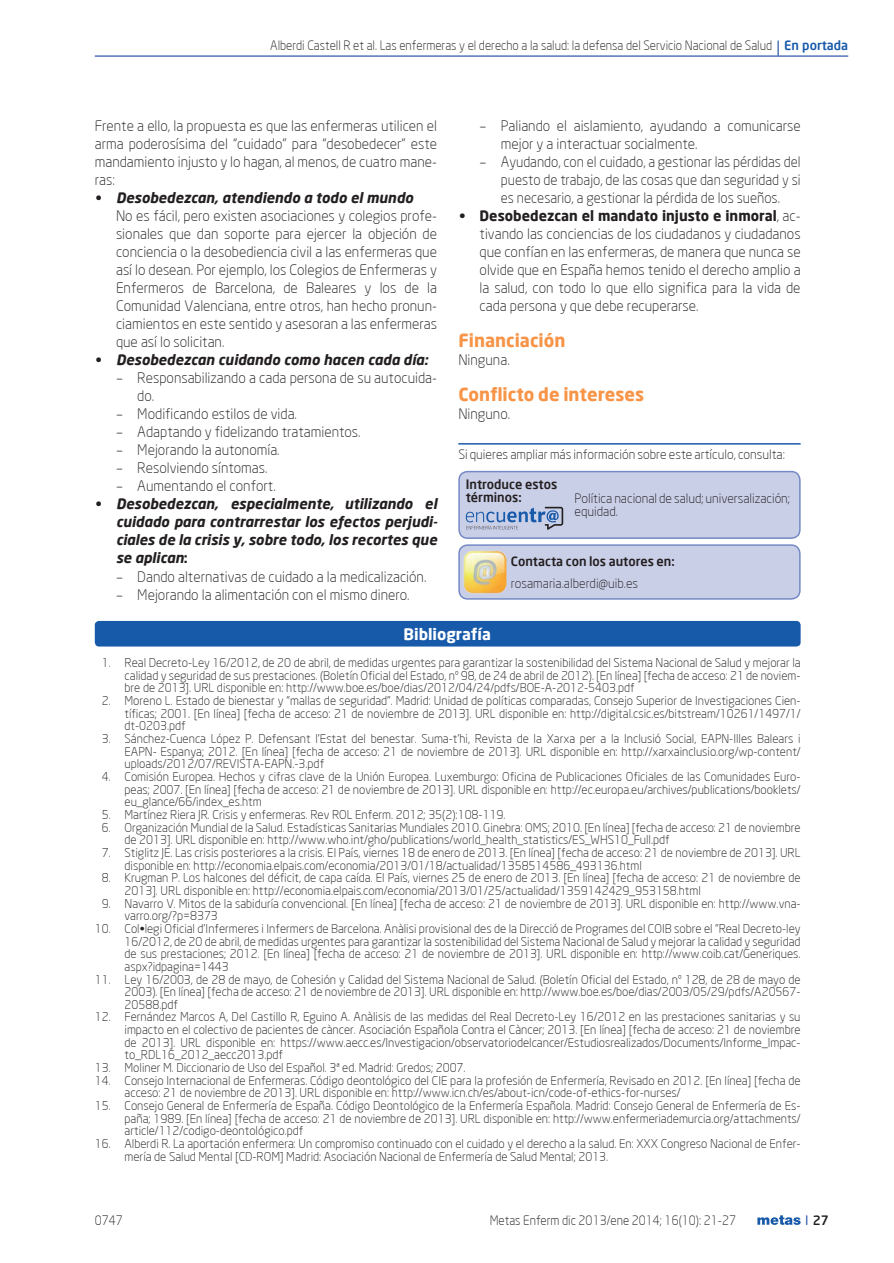
<style>
.page{position:relative;width:894px;height:1263px;background:#fff}
.page>*{position:absolute;margin:0;border:0;box-sizing:border-box;transform-origin:0 0}
.t1{font:700 18px "Neo Sans";color:#f79447}
.t2{font:700 15.75px "Neo Sans";color:#fff}
.t3{font:300 14.25px/18px "Neo Sans";color:#231f20;text-align:justify}
.t4{font:italic 700 14.25px/18px "Neo Sans";color:#231f20;text-align:justify}
.t5{font:300 12.75px "Neo Sans";color:#231f20;scale:.95 1}
.t6{font:300 12.75px/13.5px "Neo Sans";color:#231f20}
.t7{font:500 12.75px/22px "Neo Sans";color:#231f20}
.t8{font:300 12px/12.6px "Neo Sans";color:#231f20;text-align:justify}
.s1{font-weight:500;color:#185aaa}
.s2{font-weight:700;font-style:italic}
.s3{font-style:normal}
.s4{font-weight:700}
.s5{font-weight:300}
.s6{color:#fff}
</style>
<div class="page">
<svg style="left:777px;top:41px;width:2px;height:14px"></svg>
<hr style="left:95px;top:55px;width:753px;height:2px;background:#5576ba">
<svg style="left:757px;top:1215px;width:50px;height:9px"></svg>
<div style="left:95px;top:621px;width:706px;height:25px;background:#185aaa;border-radius:4px"></div>
<hr style="left:458px;top:443px;width:343px;height:1px;background:#185aaa">
<div style="left:459px;top:545px;width:341px;height:54px;background:#cacfe8;border-radius:9px"></div>
<div style="left:458px;top:544px;width:343px;height:55px;border:2px solid #7489c5;border-radius:9px"></div>
<img style="left:463px;top:551px;width:43px;height:42px">
<div style="left:459px;top:471px;width:341px;height:67px;background:#cacfe8;border-radius:9px"></div>
<div style="left:458px;top:471px;width:343px;height:68px;border:2px solid #7489c5;border-radius:9px"></div>
<svg style="left:466px;top:507px;width:97px;height:23px"></svg>
<p class="t5" style="left:270px;top:38px;width:610px">Alberdi Castell R et al. Las enfermeras y el derecho a la salud: la defensa del Servicio Nacional de Salud <span class="s1">En portada</span></p>
<p class="t3" style="left:95px;top:117px;width:344px">Frente a ello, la propuesta es que las enfermeras utilicen el arma poderosísima del “cuidado” para “desobedecer” este mandamiento injusto y lo hagan, al menos, de cuatro mane&shy;ras:</p>
<p class="t3" style="left:116px;top:189px;width:323px;text-align:left;text-indent:-21px"><span class="s2">• Desobedezcan, atendiendo a todo el mundo<br></span>No es fácil, pero existen asociaciones y colegios profe&shy;sionales que dan soporte para ejercer la objeción de conciencia o la desobediencia civil a las enfermeras que así lo desean. Por ejemplo, los Colegios de Enfermeras y Enfermeros de Barcelona, de Baleares y los de la Comunidad Valenciana, entre otros, han hecho pronun&shy;ciamientos en este sentido y asesoran a las enfermeras que así lo solicitan.</p>
<p class="t4" style="left:95px;top:351px;width:335px">• Desobedezcan cuidando como hacen cada día:</p>
<p class="t3" style="left:137px;top:369px;width:301px;text-indent:-21px">– Responsabilizando a cada persona de su autocuida&shy;do.</p>
<p class="t3" style="left:116px;top:405px;width:182px">– Modificando estilos de vida.</p>
<p class="t3" style="left:116px;top:423px;width:246px">– Adaptando y fidelizando tratamientos.</p>
<p class="t3" style="left:116px;top:441px;width:165px">– Mejorando la autonomía.</p>
<p class="t3" style="left:116px;top:459px;width:153px">– Resolviendo síntomas.</p>
<p class="t3" style="left:116px;top:477px;width:161px">– Aumentando el confort.</p>
<p class="t4" style="left:116px;top:495px;width:323px;text-indent:-21px">• Desobedezcan, especialmente, utilizando el cuidado para contrarrestar los efectos perjudi&shy;ciales de la crisis y, sobre todo, los recortes que se aplican<span class="s3">:</span></p>
<p class="t3" style="left:116px;top:567px;width:312px">– Dando alternativas de cuidado a la medicalización.</p>
<p class="t3" style="left:116px;top:585px;width:295px">– Mejorando la alimentación con el mismo dinero.</p>
<p class="t3" style="left:501px;top:117px;width:301px;text-indent:-21px">– Paliando el aislamiento, ayudando a comunicarse mejor y a interactuar socialmente.</p>
<p class="t3" style="left:501px;top:153px;width:301px;text-indent:-21px">– Ayudando, con el cuidado, a gestionar las pérdidas del puesto de trabajo, de las cosas que dan seguridad y si es necesario, a gestionar la pérdida de los sueños.</p>
<p class="t3" style="left:480px;top:207px;width:323px;text-indent:-21px"><span class="s2">•</span> <span class="s4">Desobedezcan el mandato injusto e inmoral</span>, ac&shy;tivando las conciencias de los ciudadanos y ciudadanos que confían en las enfermeras, de manera que nunca se olvide que en España hemos tenido el derecho amplio a la salud, con todo lo que ello significa para la vida de cada persona y que debe recuperarse.</p>
<p class="t1" style="left:458px;top:329px;width:109px">Financiación</p>
<p class="t3" style="left:458px;top:351px;width:53px">Ninguna.</p>
<p class="t1" style="left:458px;top:383px;width:187px">Conflicto de intereses</p>
<p class="t3" style="left:458px;top:405px;width:53px">Ninguno.</p>
<p class="t6" style="left:458px;top:448px;width:328px">Si quieres ampliar más información sobre este artículo, consulta:</p>
<p class="t7" style="left:466px;top:478px;width:93px;line-height:12.8px">Introduce estos términos:</p>
<p class="t6" style="left:575px;top:491px;width:217px">Política nacional de salud; universalización; equidad.</p>
<p class="t7" style="left:511px;top:550px;width:165px">Contacta con los autores en: <span class="s5">rosamaria.alberdi@uib.es</span></p>
<p class="t2" style="left:404px;top:624px;width:89px">Bibliografía</p>
<p class="t8" style="left:125px;top:656px;width:678px;text-indent:-30px"><span class="s6">0</span>1. Real Decreto-Ley 16/2012, de 20 de abril, de medidas urgentes para garantizar la sostenibilidad del Sistema Nacional de Salud y mejorar la calidad y seguridad de sus prestaciones. (Boletín Oficial del Estado, nº 98, de 24 de abril de 2012). [En línea] [fecha de acceso: 21 de noviem&shy;bre de 2013]. URL disponible en: http://www.boe.es/boe/dias/2012/04/24/pdfs/BOE-A-2012-5403.pdf</p>
<p class="t8" style="left:125px;top:694px;width:678px;text-indent:-30px"><span class="s6">0</span>2. Moreno L. Estado de bienestar y “mallas de seguridad”. Madrid: Unidad de políticas comparadas, Consejo Superior de Investigaciones Cien&shy;tíficas; 2001. [En línea] [fecha de acceso: 21 de noviembre de 2013]. URL disponible en: http://digital.csic.es/bitstream/10261/1497/1/ dt-0203.pdf</p>
<p class="t8" style="left:125px;top:732px;width:678px;text-indent:-30px"><span class="s6">0</span>3. Sánchez-Cuenca López P. Defensant l’Estat del benestar. Suma-t’hi, Revista de la Xarxa per a la Inclusió Social, EAPN-Illes Balears i EAPN- Espanya; 2012. [En línea] [fecha de acceso: 21 de noviembre de 2013]. URL disponible en: http://xarxainclusio.org/wp-content/ uploads/2012/07/REVISTA-EAPN.-3.pdf</p>
<p class="t8" style="left:125px;top:770px;width:678px;text-indent:-30px"><span class="s6">0</span>4. Comisión Europea. Hechos y cifras clave de la Unión Europea. Luxemburgo: Oficina de Publicaciones Oficiales de las Comunidades Euro&shy;peas; 2007. [En línea] [fecha de acceso: 21 de noviembre de 2013]. URL disponible en: http://ec.europa.eu/archives/publications/booklets/ eu_glance/66/index_es.htm</p>
<p class="t8" style="left:95px;top:808px;width:412px"><span class="s6">0</span>5. Martínez Riera JR. Crisis y enfermeras. Rev ROL Enferm. 2012; 35(2):108-119.</p>
<p class="t8" style="left:125px;top:820px;width:678px;text-indent:-30px"><span class="s6">0</span>6. Organización Mundial de la Salud. Estadísticas Sanitarias Mundiales 2010. Ginebra: OMS; 2010. [En línea] [fecha de acceso: 21 de noviembre de 2013]. URL disponible en: http://www.who.int/gho/publications/world_health_statistics/ES_WHS10_Full.pdf</p>
<p class="t8" style="left:125px;top:846px;width:678px;text-indent:-30px"><span class="s6">0</span>7. Stiglitz JE. Las crisis posteriores a la crisis. El País, viernes 18 de enero de 2013. [En línea] [fecha de acceso: 21 de noviembre de 2013]. URL disponible en: http://economia.elpais.com/economia/2013/01/18/actualidad/1358514586_493136.html</p>
<p class="t8" style="left:125px;top:871px;width:677px;text-indent:-30px"><span class="s6">0</span>8. Krugman P. Los halcones del déficit, de capa caída. El País, viernes 25 de enero de 2013. [En línea] [fecha de acceso: 21 de noviembre de<br>2013]. URL disponible en: http://economia.elpais.com/economia/2013/01/25/actualidad/1359142429_953158.html</p>
<p class="t8" style="left:125px;top:896px;width:678px;text-indent:-30px"><span class="s6">0</span>9. Navarro V. Mitos de la sabiduría convencional. [En línea] [fecha de acceso: 21 de noviembre de 2013]. URL disponible en: http://www.vna&shy;varro.org/?p=8373</p>
<p class="t8" style="left:125px;top:922px;width:678px;text-indent:-30px">10. Col•legi Oficial d’Infermeres i Infermers de Barcelona. Anàlisi provisional des de la Direcció de Programes del COIB sobre el “Real Decreto-ley 16/2012, de 20 de abril, de medidas urgentes para garantizar la sostenibilidad del Sistema Nacional de Salud y mejorar la calidad y seguridad de sus prestaciones; 2012. [En línea] [fecha de acceso: 21 de noviembre de 2013]. URL disponible en: http://www.coib.cat/Generiques. aspx?idpagina=1443</p>
<p class="t8" style="left:125px;top:972px;width:678px;text-indent:-30px">11. Ley 16/2003, de 28 de mayo, de Cohesión y Calidad del Sistema Nacional de Salud. (Boletín Oficial del Estado, nº 128, de 28 de mayo de 2003). [En línea] [fecha de acceso: 21 de noviembre de 2013]. URL disponible en: http://www.boe.es/boe/dias/2003/05/29/pdfs/A20567- 20588.pdf</p>
<p class="t8" style="left:125px;top:1010px;width:678px;text-indent:-30px">12. Fernández Marcos A, Del Castillo R, Eguino A. Anàlisis de las medidas del Real Decreto-Ley 16/2012 en las prestaciones sanitarias y su impacto en el colectivo de pacientes de càncer. Asociación Española Contra el Càncer; 2013. [En línea] [fecha de acceso: 21 de noviembre de 2013]. URL disponible en: https://www.aecc.es/Investigacion/observatoriodelcancer/Estudiosrealizados/Documents/Informe_Impac&shy;to_RDL16_2012_aecc2013.pdf</p>
<p class="t8" style="left:95px;top:1061px;width:372px">13. Moliner M. Diccionario de Uso del Español. 3ª ed. Madrid: Gredos; 2007.</p>
<p class="t8" style="left:125px;top:1073px;width:678px;text-indent:-30px">14. Consejo Internacional de Enfermeras. Código deontológico del CIE para la profesión de Enfermería, Revisado en 2012. [En línea] [fecha de acceso: 21 de noviembre de 2013]. URL disponible en: http://www.icn.ch/es/about-icn/code-of-ethics-for-nurses/</p>
<p class="t8" style="left:125px;top:1099px;width:678px;text-indent:-30px">15. Consejo General de Enfermería de España. Código Deontológico de la Enfermería Española. Madrid: Consejo General de Enfermería de Es&shy;paña; 1989. [En línea] [fecha de acceso: 21 de noviembre de 2013]. URL disponible en: http://www.enfermeriademurcia.org/attachments/ article/112/codigo-deontológico.pdf</p>
<p class="t8" style="left:125px;top:1137px;width:678px;text-indent:-30px">16. Alberdi R. La aportación enfermera: Un compromiso continuado con el cuidado y el derecho a la salud. En: XXX Congreso Nacional de Enfer&shy;mería de Salud Mental [CD-ROM] Madrid: Asociación Nacional de Enfermería de Salud Mental; 2013.</p>
<p class="t5" style="left:95px;top:1212px;width:31px">0747</p>
<p class="t5" style="left:490px;top:1212px;width:261px">Metas Enferm dic 2013/ene 2014; 16(10): 21-27</p>
<p class="t7" style="left:813px;top:1208px;width:18px">27</p>
</div>
